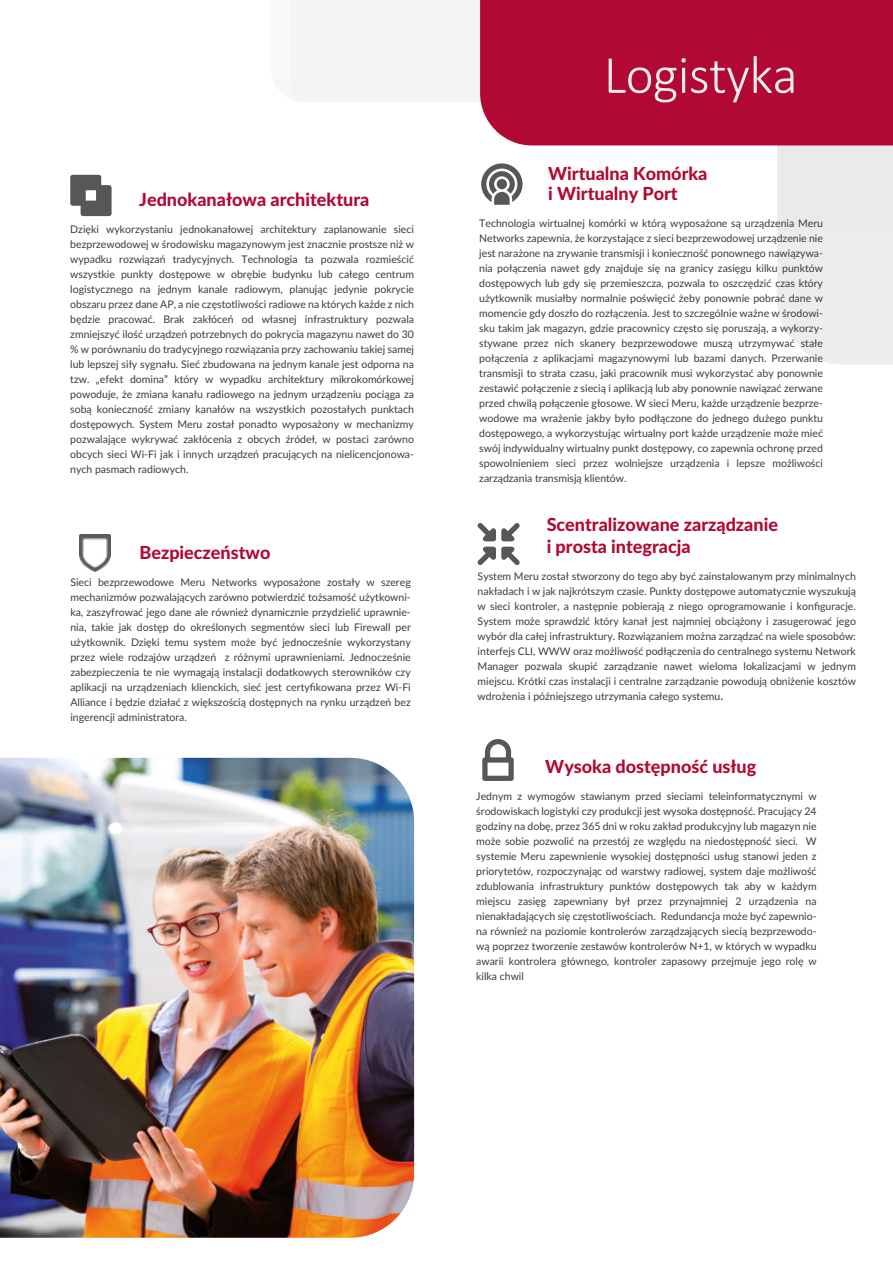
<style>
.page{position:relative;width:893px;height:1263px;background:#fff}
.page>*{position:absolute;margin:0;border:0;box-sizing:border-box;transform-origin:0 0}
.t1{font:300 54px "Calibri";letter-spacing:-.015em;color:#ededed}
.t2{font:800 18px/20.1px "Lato";color:#b20933}
.t3{font:10.5px/15px "Lato";color:#3c3c3b;text-align:justify}
.s1{font-size:12px;color:#1d1d1b}
</style>
<div class="page">
<div style="left:291px;top:76px;width:114px;height:26px;background:#f4f4f4"></div>
<div style="left:777px;top:145px;width:116px;height:220px;background:#ededec"></div>
<div style="left:480px;top:0;width:413px;height:145px;background:#b10933"></div>
<svg style="left:482px;top:739px;width:32px;height:42px"></svg>
<svg style="left:70px;top:175px;width:42px;height:41px"></svg>
<svg style="left:481px;top:163px;width:42px;height:42px"></svg>
<img style="left:79px;top:535px;width:31px;height:37px">
<svg style="left:477px;top:523px;width:43px;height:42px"></svg>
<img style="left:0;top:758px;width:414px;height:480px">
<h2 class="t2" style="left:139px;top:188px;width:232px">Jednokanałowa architektura</h2>
<p class="t3" style="left:70px;top:221px;width:345px">Dzięki wykorzystaniu jednokanałowej architektury zaplanowanie sieci bezprzewodowej w środowisku magazynowym jest znacznie prostsze niż w wypadku rozwiązań tradycyjnych. Technologia ta pozwala rozmieścić wszystkie punkty dostępowe w obrębie budynku lub całego centrum logistycznego na jednym kanale radiowym, planując jedynie pokrycie obszaru przez dane AP, a nie częstotliwości radiowe na których każde z nich będzie pracować. Brak zakłóceń od własnej infrastruktury pozwala zmniejszyć ilość urządzeń potrzebnych do pokrycia magazynu nawet do 30 % w porównaniu do tradycyjnego rozwiązania przy zachowaniu takiej samej lub lepszej siły sygnału. Sieć zbudowana na jednym kanale jest odporna na tzw. „efekt domina” który w wypadku architektury mikrokomórkowej powoduje, że zmiana kanału radiowego na jednym urządzeniu pociąga za sobą konieczność zmiany kanałów na wszystkich pozostałych punktach dostępowych. System Meru został ponadto wyposażony w mechanizmy pozwalające wykrywać zakłócenia z obcych źródeł, w postaci zarówno obcych sieci Wi-Fi jak i innych urządzeń pracujących na nielicencjonowa&shy;nych pasmach radiowych.</p>
<h2 class="t2" style="left:139px;top:541px;width:133px">Bezpieczeństwo</h2>
<p class="t3" style="left:70px;top:574px;width:342px">Sieci bezprzewodowe Meru Networks wyposażone zostały w szereg mechanizmów pozwalających zarówno potwierdzić tożsamość użytkowni&shy;ka, zaszyfrować jego dane ale również dynamicznie przydzielić uprawnie&shy;nia, takie jak dostęp do określonych segmentów sieci lub Firewall per użytkownik. Dzięki temu system może być jednocześnie wykorzystany przez wiele rodzajów urządzeń z różnymi uprawnieniami. Jednocześnie zabezpieczenia te nie wymagają instalacji dodatkowych sterowników czy aplikacji na urządzeniach klienckich, sieć jest certyfikowana przez Wi-Fi Alliance i będzie działać z większością dostępnych na rynku urządzeń bez ingerencji administratora.</p>
<h1 class="t1" style="left:604px;top:41px;width:196px">Logistyka</h1>
<h2 class="t2" style="left:548px;top:162px;width:161px">Wirtualna Komórka i Wirtualny Port</h2>
<p class="t3" style="left:479px;top:215px;width:345px">Technologia wirtualnej komórki w którą wyposażone są urządzenia Meru Networks zapewnia, że korzystające z sieci bezprzewodowej urządzenie nie jest narażone na zrywanie transmisji i konieczność ponownego nawiązywa&shy;nia połączenia nawet gdy znajduje się na granicy zasięgu kilku punktów dostępowych lub gdy się przemieszcza, pozwala to oszczędzić czas który użytkownik musiałby normalnie poświęcić żeby ponownie pobrać dane w momencie gdy doszło do rozłączenia. Jest to szczególnie ważne w środowi&shy;sku takim jak magazyn, gdzie pracownicy często się poruszają, a wykorzy&shy;stywane przez nich skanery bezprzewodowe muszą utrzymywać stałe połączenia z aplikacjami magazynowymi lub bazami danych. Przerwanie transmisji to strata czasu, jaki pracownik musi wykorzystać aby ponownie zestawić połączenie z siecią i aplikacją lub aby ponownie nawiązać zerwane przed chwilą połączenie głosowe. W sieci Meru, każde urządzenie bezprze&shy;wodowe ma wrażenie jakby było podłączone do jednego dużego punktu dostępowego, a wykorzystując wirtualny port każde urządzenie może mieć swój indywidualny wirtualny punkt dostępowy, co zapewnia ochronę przed spowolnieniem sieci przez wolniejsze urządzenia i lepsze możliwości zarządzania transmisją klientów.</p>
<h2 class="t2" style="left:547px;top:513px;width:233px;line-height:21.6px">Scentralizowane zarządzanie i prosta integracja</h2>
<p class="t3" style="left:478px;top:568px;width:380px">System Meru został stworzony do tego aby być zainstalowanym przy minimalnych nakładach i w jak najkrótszym czasie. Punkty dostępowe automatycznie wyszukują w sieci kontroler, a następnie pobierają z niego oprogramowanie i konfiguracje.<br>System może sprawdzić który kanał jest najmniej obciążony i zasugerować jego wybór dla całej infrastruktury. Rozwiązaniem można zarządzać na wiele sposobów: interfejs CLI, WWW oraz możliwość podłączenia do centralnego systemu Network Manager pozwala skupić zarządzanie nawet wieloma lokalizacjami w jednym miejscu. Krótki czas instalacji i centralne zarządzanie powodują obniżenie kosztów wdrożenia i późniejszego utrzymania całego systemu<span class="s1">.</span></p>
<h2 class="t2" style="left:545px;top:755px;width:213px">Wysoka dostępność usług</h2>
<p class="t3" style="left:476px;top:788px;width:342px">Jednym z wymogów stawianym przed sieciami teleinformatycznymi w środowiskach logistyki czy produkcji jest wysoka dostępność. Pracujący 24 godziny na dobę, przez 365 dni w roku zakład produkcyjny lub magazyn nie może sobie pozwolić na przestój ze względu na niedostępność sieci. W systemie Meru zapewnienie wysokiej dostępności usług stanowi jeden z priorytetów, rozpoczynając od warstwy radiowej, system daje możliwość zdublowania infrastruktury punktów dostępowych tak aby w każdym miejscu zasięg zapewniany był przez przynajmniej 2 urządzenia na nienakładających się częstotliwościach. Redundancja może być zapewnio&shy;na również na poziomie kontrolerów zarządzających siecią bezprzewodo&shy;wą poprzez tworzenie zestawów kontrolerów N+1, w których w wypadku awarii kontrolera głównego, kontroler zapasowy przejmuje jego rolę w kilka chwil</p>
</div>
